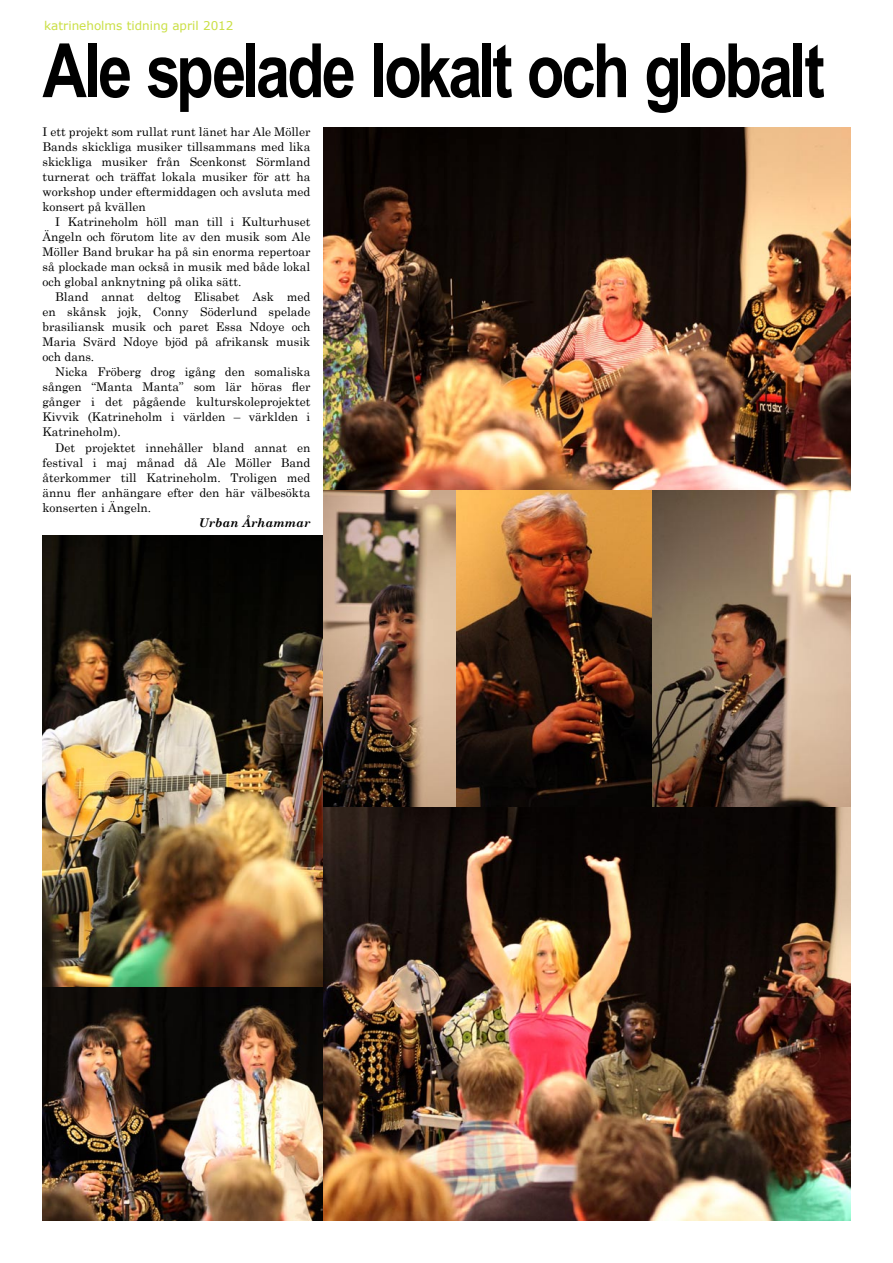
<style>
.page{position:relative;width:893px;height:1263px;background:#fff}
.page>*{position:absolute;margin:0;border:0;box-sizing:border-box;transform-origin:0 0}
.t1{font:700 75px "Arial Narrow";letter-spacing:-.04em;color:#000}
.t2{font:12px/15px "Century Schoolbook";color:#000;text-align:justify}
.t3{font:12px "Verdana";color:#cadf43}
.t4{font:italic 700 12px "Century Schoolbook";color:#000}
</style>
<div class="page">
<img style="left:43px;top:536px;width:280px;height:684px">
<img style="left:323px;top:489px;width:133px;height:318px">
<img style="left:651px;top:489px;width:199px;height:318px">
<img style="left:456px;top:489px;width:195px;height:318px">
<img style="left:323px;top:128px;width:527px;height:361px">
<img style="left:323px;top:807px;width:527px;height:413px">
<p class="t3" style="left:44px;top:17px;width:191px">katrineholms tidning april 2012</p>
<p class="t1" style="left:43px;top:14px;width:784px">Ale spelade lokalt och globalt</p>
<p class="t2" style="left:43px;top:124px;width:269px">I ett projekt som rullat runt länet har Ale Möller Bands skickliga musiker tillsammans med lika skickliga musiker från Scenkonst Sörmland turnerat och träffat lokala musiker för att ha workshop under eftermiddagen och avsluta med konsert på kvällen</p>
<p class="t2" style="left:43px;top:214px;width:269px;text-indent:13px">I Katrineholm höll man till i Kulturhuset Ängeln och förutom lite av den musik som Ale Möller Band brukar ha på sin enorma repertoar så plockade man också in musik med både lokal och global anknytning på olika sätt.</p>
<p class="t2" style="left:43px;top:289px;width:269px;text-indent:13px">Bland annat deltog Elisabet Ask med en skånsk jojk, Conny Söderlund spelade brasiliansk musik och paret Essa Ndoye och Maria Svärd Ndoye bjöd på afrikansk musik och dans.</p>
<p class="t2" style="left:43px;top:364px;width:269px;text-indent:13px">Nicka Fröberg drog igång den somaliska sången “Manta Manta” som lär höras fler gånger i det pågående kulturskoleprojektet Kivvik (Katrineholm i världen – värklden i Katrineholm).</p>
<p class="t2" style="left:43px;top:439px;width:269px;text-indent:13px">Det projektet innehåller bland annat en festival i maj månad då Ale Möller Band återkommer till Katrineholm. Troligen med ännu fler anhängare efter den här välbesökta konserten i Ängeln.</p>
<p class="t4" style="left:199px;top:513px;width:113px">Urban Århammar</p>
</div>
